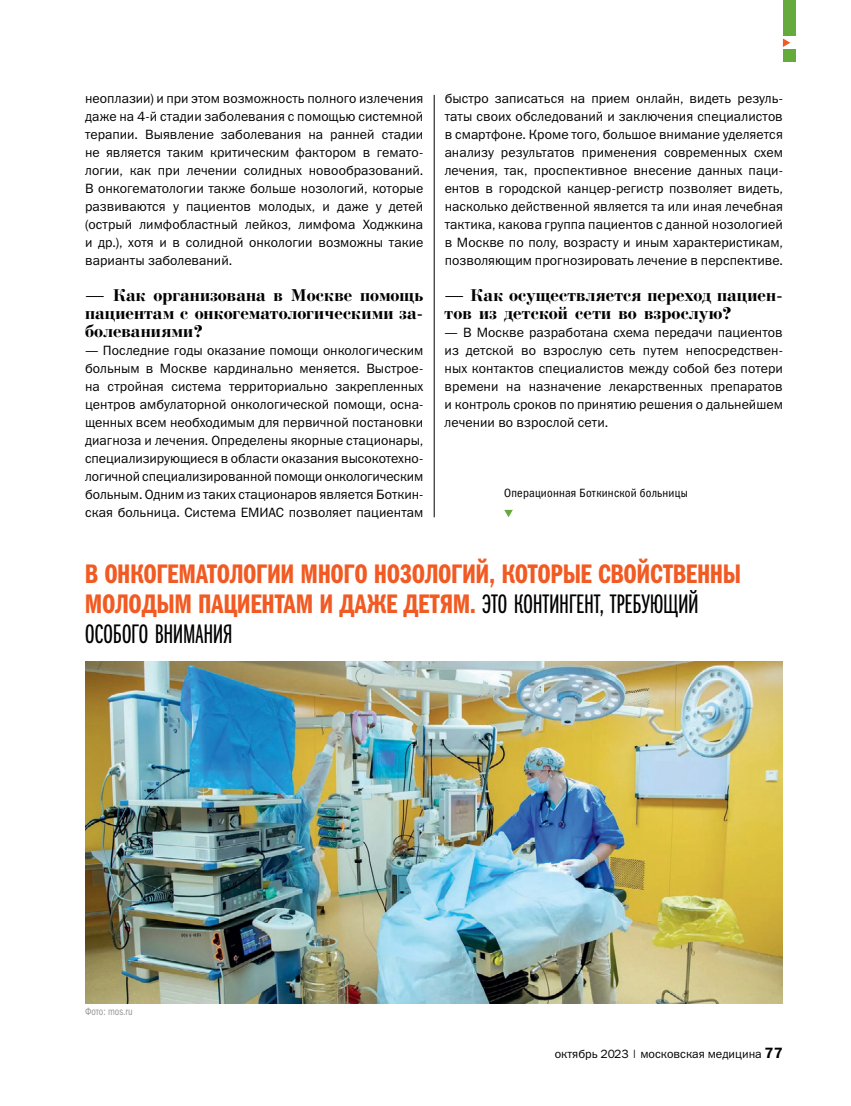
<style>
.page{position:relative;width:851px;height:1106px;background:#fff}
.page>*{position:absolute;margin:0;border:0;box-sizing:border-box;transform-origin:0 0}
.t1{font:27px/30px "Franklin Gothic Demi Cmp ITC";letter-spacing:-.01em;color:#f15a22}
.t2{font:27px "Franklin Gothic Book X Cmp ITC";letter-spacing:-.01em;color:#000}
.t3{font:18px/18px "Bodoni Bold Cyrillic";letter-spacing:.01em;color:#000;text-align:justify}
.t4{font:13.5px/18px "Franklin Gothic Book ITC";letter-spacing:.005em;color:#000;text-align:justify}
.t5{font:12px "Franklin Gothic Book ITC";color:#000}
.t6{font:12px "Franklin Gothic Book Cond ITC";letter-spacing:.015em;color:#000}
.t7{font:10.5px "Franklin Gothic Book Cond ITC";color:#939598;scale:.9 1}
.s1{font-family:"Franklin Gothic Book X Cmp ITC";color:#000}
.s2{font-family:"Franklin Gothic Demi C";font-size:15px}
</style>
<div class="page">
<img style="left:85px;top:661px;width:697px;height:342px">
<svg style="left:504px;top:510px;width:8px;height:7px"></svg>
<hr style="left:434px;top:95px;width:1px;height:422px;background:#000">
<div style="left:782px;top:0;width:13px;height:62px;background:#64aa3c"></div>
<div style="left:782px;top:36px;width:13px;height:13px;background:#fff"></div>
<svg style="left:782px;top:38px;width:8px;height:9px"></svg>
<p class="t4" style="left:85px;top:89px;width:340px">неоплазии) и при этом возможность полного излечения даже на 4-й стадии заболевания с помощью системной терапии. Выявление заболевания на ранней стадии не является таким критическим фактором в гемато&shy;логии, как при лечении солидных новообразований.<br>В онкогематологии также больше нозологий, которые развиваются у пациентов молодых, и даже у детей (острый лимфобластный лейкоз, лимфома Ходжкина и др.), хотя и в солидной онкологии возможны такие варианты заболеваний.</p>
<h2 class="t3" style="left:85px;top:287px;width:340px">— Как организована в Москве помощь пациентам с онкогематологическими за&shy;болеваниями?</h2>
<p class="t4" style="left:85px;top:341px;width:340px">— Последние годы оказание помощи онкологическим больным в Москве кардинально меняется. Выстрое&shy;на стройная система территориально закрепленных центров амбулаторной онкологической помощи, осна&shy;щенных всем необходимым для первичной постановки диагноза и лечения. Определены якорные стационары, специализирующиеся в области оказания высокотехно&shy;логичной специализированной помощи онкологическим больным. Одним из таких стационаров является Боткин&shy;ская больница. Система ЕМИАС позволяет пациентам</p>
<p class="t4" style="left:444px;top:89px;width:340px">быстро записаться на прием онлайн, видеть резуль&shy;таты своих обследований и заключения специалистов в смартфоне. Кроме того, большое внимание уделяется анализу результатов применения современных схем лечения, так, проспективное внесение данных паци&shy;ентов в городской канцер-регистр позволяет видеть, насколько действенной является та или иная лечебная тактика, какова группа пациентов с данной нозологией в Москве по полу, возрасту и иным характеристикам, позволяющим прогнозировать лечение в перспективе.</p>
<h2 class="t3" style="left:444px;top:287px;width:340px">— Как осуществляется переход пациен&shy;тов из детской сети во взрослую?</h2>
<p class="t4" style="left:444px;top:323px;width:340px">— В Москве разработана схема передачи пациентов из детской во взрослую сеть путем непосредствен&shy;ных контактов специалистов между собой без потери времени на назначение лекарственных препаратов и контроль сроков по принятию решения о дальнейшем лечении во взрослой сети.</p>
<p class="t6" style="left:504px;top:486px;width:185px">Операционная Боткинской больницы</p>
<h1 class="t1" style="left:85px;top:559px;width:657px">В ОНКОГЕМАТОЛОГИИ МНОГО НОЗОЛОГИЙ, КОТОРЫЕ СВОЙСТВЕННЫ<br>МОЛОДЫМ ПАЦИЕНТАМ И ДАЖЕ ДЕТЯМ. <span class="s1">ЭТО КОНТИНГЕНТ, ТРЕБУЮЩИЙ</span></h1>
<h1 class="t2" style="left:85px;top:619px;width:149px">ОСОБОГО ВНИМАНИЯ</h1>
<p class="t7" style="left:85px;top:1005px;width:54px">Фото: mos.ru</p>
<p class="t5" style="left:554px;top:1045px;width:229px">октябрь 2023 | московская медицина <span class="s2">77</span></p>
</div>
